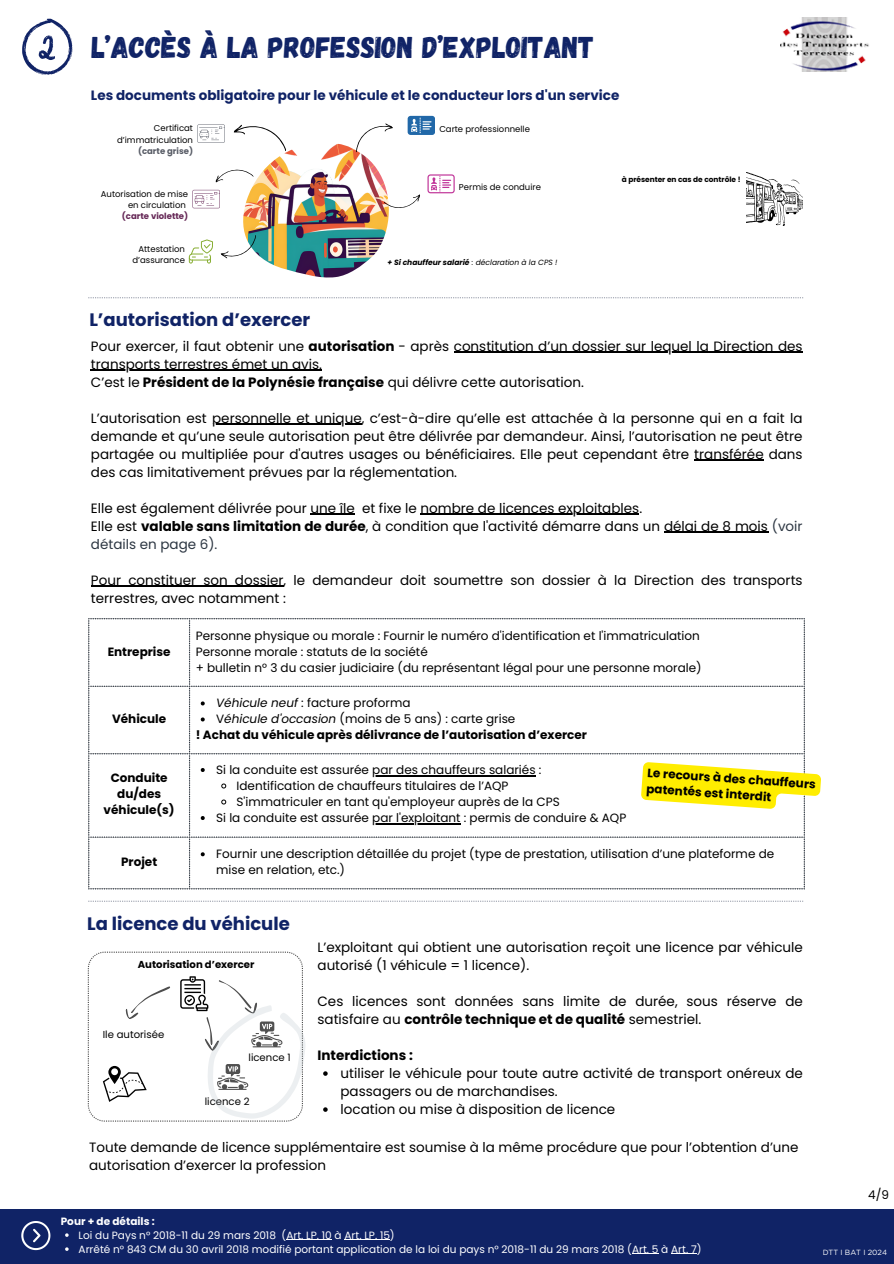
<style>
.page{position:relative;width:894px;height:1264px;background:#fff}
.page>*{position:absolute;margin:0;border:0;box-sizing:border-box;transform-origin:0 0}
.t1{font:30px "Gagalin";color:#102366}
.t2{font:700 18px "Poppins";color:#102366}
.t3{font:13.5px/18px "Poppins";color:#000}
.t4{font:700 13.5px "Poppins";color:#102366}
.t5{font:700 13.5px "Poppins";color:#000}
.t6{font:12px/16px "Poppins";color:#000}
.t7{font:700 12px/16px "Poppins";color:#000;text-align:center}
.t8{font:10.5px "Poppins";color:#fff}
.t9{font:700 10.5px "Poppins";color:#fff}
.t10{font:10.05px "Poppins";color:#000}
.t11{font:700 10.05px "Poppins";color:#000}
.t12{font:8.55px/11.4px "Poppins";color:#000;text-align:right}
.t13{font:700 8.55px "Poppins";color:#652756}
.t14{font:italic 700 7.5px "Poppins";color:#000}
.t15{font:7.5px "Gotham";color:#fff}
.t16{font:700 7.35px "Poppins";color:#000}
.s1{font-weight:700;color:#585c66}
.s2{font-weight:400}
.s3{font-weight:700}
.s4{color:#2c3642}
.s5{font-style:italic}
</style>
<div class="page">
<div style="left:0;top:1208px;width:893px;height:55px;background:#102366"></div>
<svg style="left:21px;top:1221px;width:29px;height:29px"></svg>
<img style="left:780px;top:18px;width:89px;height:54px">
<svg style="left:22px;top:19px;width:51px;height:56px"></svg>
<hr style="left:286px;top:1239px;width:46px;height:1px;background:#fff">
<hr style="left:344px;top:1239px;width:46px;height:1px;background:#fff">
<svg style="left:632px;top:1253px;width:26px;height:1px"></svg>
<svg style="left:671px;top:1253px;width:25px;height:1px"></svg>
<svg style="left:88px;top:900px;width:715px;height:1px"></svg>
<hr style="left:453px;top:351px;width:349px;height:2px;background:#000">
<hr style="left:91px;top:369px;width:231px;height:2px;background:#000">
<hr style="left:212px;top:423px;width:149px;height:2px;background:#000">
<hr style="left:694px;top:459px;width:69px;height:2px;background:#000">
<hr style="left:310px;top:513px;width:45px;height:2px;background:#000">
<hr style="left:420px;top:513px;width:219px;height:2px;background:#000">
<hr style="left:663px;top:531px;width:104px;height:2px;background:#000">
<hr style="left:91px;top:585px;width:192px;height:2px;background:#000">
<div style="left:207px;top:1004px;width:98px;height:114px;background:linear-gradient(to bottom,#f7f8f9,#fdfefe)"></div>
<svg style="left:323px;top:1071px;width:4px;height:4px"></svg>
<svg style="left:323px;top:1107px;width:4px;height:4px"></svg>
<svg style="left:88px;top:951px;width:215px;height:170px"></svg>
<img style="left:746px;top:172px;width:56px;height:53px">
<img style="left:243px;top:143px;width:146px;height:134px">
<svg style="left:348px;top:123px;width:45px;height:30px"></svg>
<svg style="left:233px;top:124px;width:58px;height:28px"></svg>
<svg style="left:220px;top:234px;width:42px;height:31px"></svg>
<svg style="left:383px;top:174px;width:71px;height:41px"></svg>
<svg style="left:407px;top:116px;width:28px;height:19px"></svg>
<svg style="left:189px;top:239px;width:24px;height:24px"></svg>
<svg style="left:197px;top:124px;width:28px;height:19px"></svg>
<svg style="left:192px;top:164px;width:62px;height:44px"></svg>
<svg style="left:88px;top:297px;width:715px;height:1px"></svg>
<svg style="left:88px;top:618px;width:102px;height:271px"></svg>
<svg style="left:191px;top:618px;width:613px;height:271px"></svg>
<svg style="left:640px;top:761px;width:181px;height:51px"></svg>
<p class="t1" style="left:92px;top:27px;width:503px">L’ACCÈS À LA PROFESSION D’EXPLOITANT</p>
<h4 class="t4" style="left:91px;top:86px;width:529px">Les documents obligatoire pour le véhicule et le conducteur lors d'un service</h4>
<h4 class="t12" style="left:117px;top:123px;width:77px">Certificat d’immatriculation <span class="s1">(carte grise)</span></h4>
<p class="t12" style="left:101px;top:188px;width:89px">Autorisation de mise en circulation</p>
<p class="t13" style="left:122px;top:210px;width:68px">(carte violette)</p>
<p class="t12" style="left:132px;top:243px;width:54px">Attestation d’assurance</p>
<p class="t12" style="left:439px;top:124px;width:92px">Carte professionnelle</p>
<p class="t16" style="left:621px;top:174px;width:120px">à présenter en cas de contrôle !</p>
<p class="t12" style="left:459px;top:181px;width:83px">Permis de conduire</p>
<p class="t14" style="left:387px;top:257px;width:171px">+ Si chauffeur salarié <span class="s2">: déclaration à la CPS !</span></p>
<p class="t2" style="left:89px;top:307px;width:222px">L’autorisation d’exercer</p>
<p class="t3" style="left:91px;top:337px;width:713px">Pour exercer, il faut obtenir une <span class="s3">autorisation</span> - après constitution d’un dossier sur lequel la Direction des</p>
<p class="t3" style="left:91px;top:355px;width:494px">transports terrestres émet un avis.<br>C’est le <span class="s3">Président de la Polynésie française</span> qui délivre cette autorisation.</p>
<p class="t3" style="left:91px;top:409px;width:713px">L’autorisation est personnelle et unique, c’est-à-dire qu’elle est attachée à la personne qui en a fait la</p>
<p class="t3" style="left:91px;top:427px;width:713px;text-align:justify">demande et qu’une seule autorisation peut être délivrée par demandeur. Ainsi, l’autorisation ne peut être partagée ou multipliée pour d'autres usages ou bénéficiaires. Elle peut cependant être transférée dans des cas limitativement prévues par la réglementation.</p>
<p class="t3" style="left:91px;top:499px;width:552px">Elle est également délivrée pour une île et fixe le nombre de licences exploitables.</p>
<p class="t3" style="left:91px;top:517px;width:713px">Elle est <span class="s3">valable sans limitation de durée</span>, à condition que l'activité démarre dans un délai de 8 mois <span class="s4">(voir détails en page 6).</span></p>
<p class="t3" style="left:91px;top:571px;width:713px">Pour constituer son dossier, le demandeur doit soumettre son dossier à la Direction des transports terrestres, avec notamment :</p>
<p class="t7" style="left:108px;top:643px;width:64px">Entreprise</p>
<p class="t7" style="left:112px;top:711px;width:56px">Véhicule</p>
<h5 class="t7" style="left:104px;top:769px;width:72px">Conduite du/des véhicule(s)</h5>
<p class="t6" style="left:196px;top:627px;width:505px">Personne physique ou morale : Fournir le numéro d'identification et l'immatriculation</p>
<p class="t6" style="left:196px;top:643px;width:233px">Personne morale : statuts de la société</p>
<p class="t6" style="left:196px;top:659px;width:507px">+ bulletin n° 3 du casier judiciaire (du représentant légal pour une personne morale)</p>
<p class="t6" style="left:216px;top:695px;width:196px"><span class="s5">Véhicule neuf</span> : facture proforma</p>
<p class="t6" style="left:216px;top:711px;width:300px">V<span class="s5">éhicule d'occasion</span> (moins de 5 ans) : carte grise</p>
<p class="t7" style="left:196px;top:727px;width:392px">! Achat du véhicule après délivrance de l’autorisation d’exercer</p>
<h2 class="t6" style="left:216px;top:761px;width:327px">Si la conduite est assurée par des chauffeurs salariés :</h2>
<p class="t6" style="left:236px;top:777px;width:273px">Identification de chauffeurs titulaires de l’AQP</p>
<p class="t6" style="left:236px;top:793px;width:325px">S'immatriculer en tant qu'employeur auprès de la CPS</p>
<p class="t6" style="left:216px;top:809px;width:411px">Si la conduite est assurée par l'exploitant : permis de conduire &amp; AQP</p>
<p class="t7" style="left:648px;top:764px;width:170px;text-align:left;rotate:4deg">Le recours à des chauffeurs patentés est interdit</p>
<p class="t7" style="left:121px;top:854px;width:38px">Projet</p>
<p class="t6" style="left:216px;top:846px;width:559px">Fournir une description détaillée du projet (type de prestation, utilisation d’une plateforme de mise en relation, etc.)</p>
<p class="t2" style="left:87px;top:910px;width:204px">La licence du véhicule</p>
<p class="t11" style="left:138px;top:957px;width:118px">Autorisation d’exercer</p>
<p class="t10" style="left:103px;top:1027px;width:63px">Ile autorisée</p>
<p class="t10" style="left:248px;top:1050px;width:44px">licence 1</p>
<p class="t10" style="left:205px;top:1093px;width:46px">licence 2</p>
<p class="t3" style="left:317px;top:938px;width:487px">L’exploitant qui obtient une autorisation reçoit une licence par véhicule autorisé (1 véhicule = 1 licence).</p>
<p class="t3" style="left:317px;top:992px;width:487px">Ces licences sont données sans limite de durée, sous réserve de satisfaire au <span class="s3">contrôle technique et de qualité</span> semestriel.</p>
<p class="t5" style="left:317px;top:1045px;width:97px">Interdictions :</p>
<p class="t3" style="left:340px;top:1064px;width:464px">utiliser le véhicule pour toute autre activité de transport onéreux de passagers ou de marchandises.</p>
<p class="t3" style="left:340px;top:1100px;width:276px">location ou mise à disposition de licence</p>
<h2 class="t3" style="left:89px;top:1138px;width:710px">Toute demande de licence supplémentaire est soumise à la même procédure que pour l’obtention d’une autorisation d’exercer la profession</h2>
<p class="t9" style="left:61px;top:1213px;width:95px">Pour + de détails :</p>
<h1 class="t8" style="left:79px;top:1227px;width:317px">Loi du Pays n° 2018-11 du 29 mars 2018 (Art. LP. 10 à Art. LP. 15)</h1>
<h3 class="t8" style="left:79px;top:1241px;width:624px">Arrêté n° 843 CM du 30 avril 2018 modifié portant application de la loi du pays n° 2018-11 du 29 mars 2018 (Art. 5 à Art. 7)</h3>
<p class="t6" style="left:867px;top:1186px;width:22px">4/9</p>
<p class="t15" style="left:822px;top:1247px;width:66px">DTT I BAT I 2024</p>
</div>
